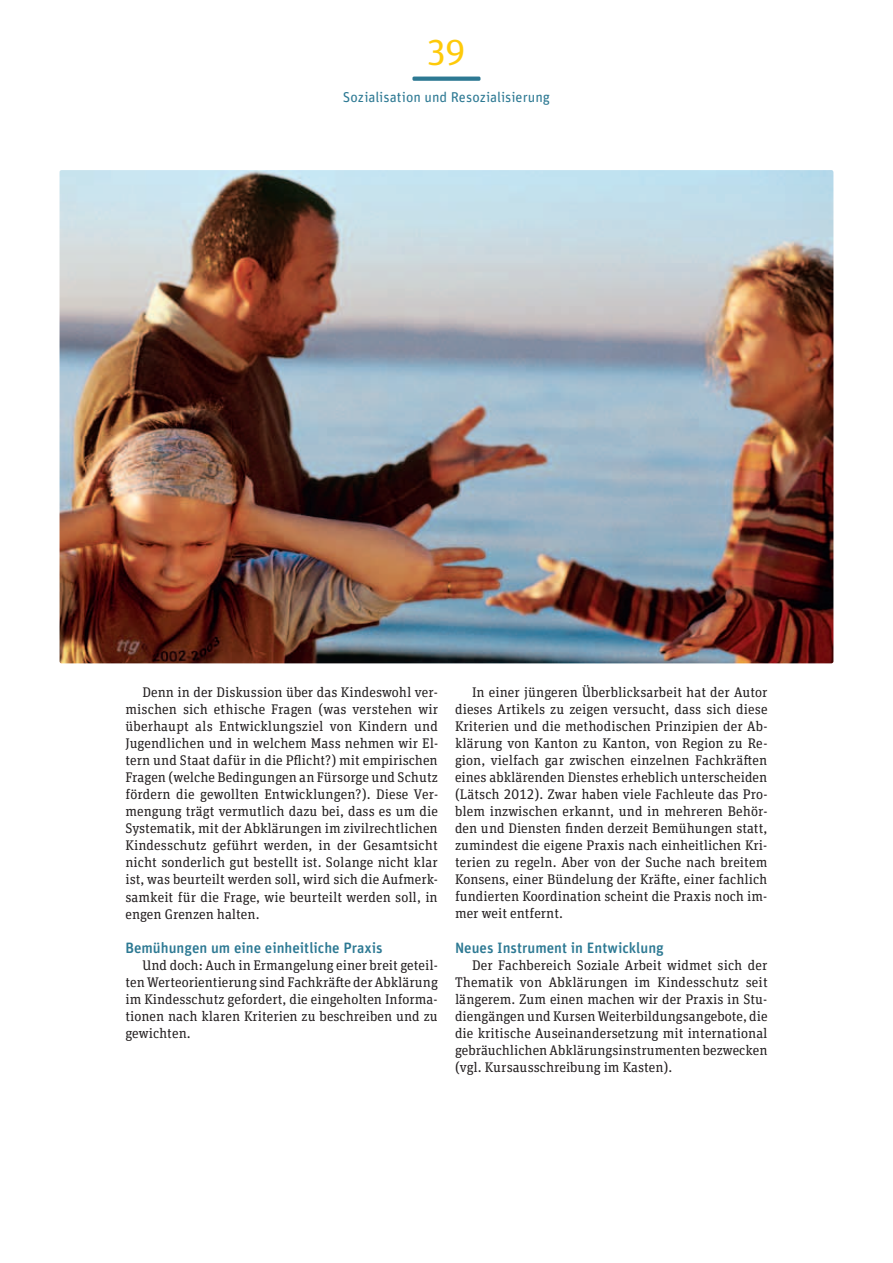
<style>
.page{position:relative;width:893px;height:1263px;background:#fff}
.page>*{position:absolute;margin:0;border:0;box-sizing:border-box;transform-origin:0 0}
.t1{font:36px "Unit Slab Pro";color:#feca0a}
.t2{font:500 15px "Unit Rounded Pro";color:#2d7993}
.t3{font:14.25px "Unit Rounded Pro";color:#2d7993}
.t4{font:13.95px/17px "Unit Slab Pro";color:#231f20;text-align:justify}
</style>
<div class="page">
<svg style="left:412px;top:77px;width:68px;height:4px"></svg>
<img style="left:60px;top:170px;width:773px;height:493px">
<h1 class="t1" style="left:427px;top:26px;width:39px">39</h1>
<p class="t3" style="left:343px;top:87px;width:209px">Sozialisation und Resozialisierung</p>
<p class="t4" style="left:125px;top:684px;width:314px;text-indent:17px">Denn in der Diskussion über das Kindeswohl ver&shy;mischen sich ethische Fragen (was verstehen wir überhaupt als Entwicklungsziel von Kindern und Jugendlichen und in welchem Mass nehmen wir El&shy;tern und Staat dafür in die Pflicht?) mit empirischen Fragen (welche Bedingungen an Fürsorge und Schutz fördern die gewollten Entwicklungen?). Diese Ver&shy;mengung trägt vermutlich dazu bei, dass es um die Systematik, mit der Abklärungen im zivilrechtlichen Kindesschutz geführt werden, in der Gesamtsicht nicht sonderlich gut bestellt ist. Solange nicht klar ist, was beurteilt werden soll, wird sich die Aufmerk&shy;samkeit für die Frage, wie beurteilt werden soll, in engen Grenzen halten.</p>
<p class="t2" style="left:125px;top:937px;width:259px">Bemühungen um eine einheitliche Praxis</p>
<p class="t4" style="left:125px;top:956px;width:314px;text-indent:17px">Und doch: Auch in Ermangelung einer breit geteil&shy;ten Werteorientierung sind Fachkräfte der Abklärung im Kindesschutz gefordert, die eingeholten Informa&shy;tionen nach klaren Kriterien zu beschreiben und zu gewichten.</p>
<p class="t4" style="left:455px;top:684px;width:314px;text-indent:17px">In einer jüngeren Überblicksarbeit hat der Autor dieses Artikels zu zeigen versucht, dass sich diese Kriterien und die methodischen Prinzipien der Ab&shy;klärung von Kanton zu Kanton, von Region zu Re&shy;gion, vielfach gar zwischen einzelnen Fachkräften eines abklärenden Dienstes erheblich unterscheiden (Lätsch 2012). Zwar haben viele Fachleute das Pro&shy;blem inzwischen erkannt, und in mehreren Behör&shy;den und Diensten finden derzeit Bemühungen statt, zumindest die eigene Praxis nach einheitlichen Kri&shy;terien zu regeln. Aber von der Suche nach breitem Konsens, einer Bündelung der Kräfte, einer fachlich fundierten Koordination scheint die Praxis noch im&shy;mer weit entfernt.</p>
<p class="t2" style="left:455px;top:937px;width:210px">Neues Instrument in Entwicklung</p>
<p class="t4" style="left:455px;top:956px;width:314px;text-indent:17px">Der Fachbereich Soziale Arbeit widmet sich der Thematik von Abklärungen im Kindesschutz seit längerem. Zum einen machen wir der Praxis in Stu&shy;diengängen und Kursen Weiterbildungsangebote, die die kritische Auseinandersetzung mit international gebräuchlichen Abklärungsinstrumenten bezwecken (vgl. Kursausschreibung im Kasten).</p>
</div>
